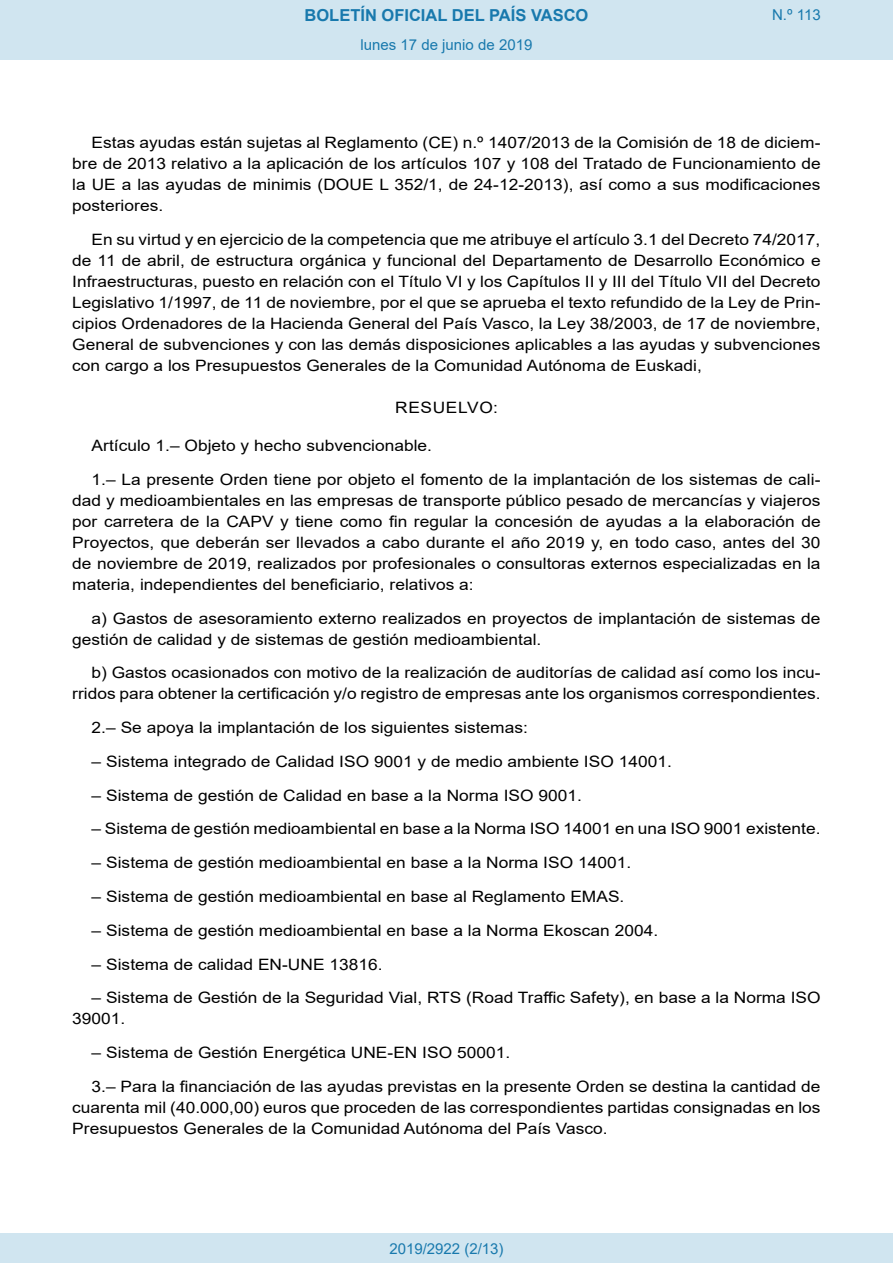
<style>
.page{position:relative;width:893px;height:1263px;background:#fff}
.page>*{position:absolute;margin:0;border:0;box-sizing:border-box;transform-origin:0 0}
.t1{font:700 16.5px "Arial";color:#1879ad}
.BOPVDetalle{font:15.6px/21px "Arial";color:#000;text-align:justify;scale:1.11 1}
.BOPVClave{font:15.6px "Arial";letter-spacing:.035em;color:#000;scale:1.11 1}
.Paginacion_Centro{font:15px "Arial";color:#1879ad}
</style>
<div class="page">
<div style="left:0;top:0;width:893px;height:60px;background:#d0e5f0"></div>
<div style="left:0;top:1233px;width:893px;height:30px;background:#d0e5f0"></div>
<p class="t1" style="left:305px;top:3px;width:285px">BOLETÍN OFICIAL DEL PAÍS VASCO</p>
<p class="Paginacion_Centro" style="left:361px;top:35px;width:173px">lunes 17 de junio de 2019</p>
<p class="Paginacion_Centro" style="left:772px;top:5px;width:50px">N.º 113</p>
<p class="BOPVDetalle" style="left:72px;top:132px;width:676px;text-indent:19px">Estas ayudas están sujetas al Reglamento (CE) n.º 1407/2013 de la Comisión de 18 de diciem&shy;bre de 2013 relativo a la aplicación de los artículos 107 y 108 del Tratado de Funcionamiento de la UE a las ayudas de minimis (DOUE L 352/1, de 24-12-2013), así como a sus modificaciones posteriores.</p>
<p class="BOPVDetalle" style="left:72px;top:229px;width:676px;text-indent:19px">En su virtud y en ejercicio de la competencia que me atribuye el artículo 3.1 del Decreto 74/2017, de 11 de abril, de estructura orgánica y funcional del Departamento de Desarrollo Económico e Infraestructuras, puesto en relación con el Título VI y los Capítulos II y III del Título VII del Decreto Legislativo 1/1997, de 11 de noviembre, por el que se aprueba el texto refundido de la Ley de Prin&shy;cipios Ordenadores de la Hacienda General del País Vasco, la Ley 38/2003, de 17 de noviembre, General de subvenciones y con las demás disposiciones aplicables a las ayudas y subvenciones con cargo a los Presupuestos Generales de la Comunidad Autónoma de Euskadi,</p>
<p class="BOPVClave" style="left:395px;top:397px;width:94px">RESUELVO:</p>
<p class="BOPVDetalle" style="left:92px;top:435px;width:308px">Artículo 1.– Objeto y hecho subvencionable.</p>
<p class="BOPVDetalle" style="left:72px;top:469px;width:676px;text-indent:19px">1.– La presente Orden tiene por objeto el fomento de la implantación de los sistemas de cali&shy;dad y medioambientales en las empresas de transporte público pesado de mercancías y viajeros por carretera de la CAPV y tiene como fin regular la concesión de ayudas a la elaboración de Proyectos, que deberán ser llevados a cabo durante el año 2019 y, en todo caso, antes del 30 de noviembre de 2019, realizados por profesionales o consultoras externos especializadas en la materia, independientes del beneficiario, relativos a:</p>
<p class="BOPVDetalle" style="left:72px;top:608px;width:676px;text-indent:19px">a) Gastos de asesoramiento externo realizados en proyectos de implantación de sistemas de gestión de calidad y de sistemas de gestión medioambiental.</p>
<p class="BOPVDetalle" style="left:72px;top:662px;width:676px;text-align:right">b) Gastos ocasionados con motivo de la realización de auditorías de calidad así como los incu&shy;rridos para obtener la certificación y/o registro de empresas ante los organismos correspondientes.</p>
<p class="BOPVDetalle" style="left:92px;top:717px;width:394px">2.– Se apoya la implantación de los siguientes sistemas:</p>
<p class="BOPVDetalle" style="left:92px;top:751px;width:524px">– Sistema integrado de Calidad ISO 9001 y de medio ambiente ISO 14001.</p>
<p class="BOPVDetalle" style="left:92px;top:785px;width:443px">– Sistema de gestión de Calidad en base a la Norma ISO 9001.</p>
<p class="BOPVDetalle" style="left:92px;top:818px;width:658px">– Sistema de gestión medioambiental en base a la Norma ISO 14001 en una ISO 9001 existente.</p>
<p class="BOPVDetalle" style="left:92px;top:852px;width:488px">– Sistema de gestión medioambiental en base a la Norma ISO 14001.</p>
<p class="BOPVDetalle" style="left:92px;top:886px;width:481px">– Sistema de gestión medioambiental en base al Reglamento EMAS.</p>
<p class="BOPVDetalle" style="left:92px;top:920px;width:512px">– Sistema de gestión medioambiental en base a la Norma Ekoscan 2004.</p>
<p class="BOPVDetalle" style="left:92px;top:953px;width:264px">– Sistema de calidad EN-UNE 13816.</p>
<p class="BOPVDetalle" style="left:72px;top:987px;width:676px;text-indent:19px">– Sistema de Gestión de la Seguridad Vial, RTS (Road Traffic Safety), en base a la Norma ISO<br>39001.</p>
<p class="BOPVDetalle" style="left:92px;top:1042px;width:379px">– Sistema de Gestión Energética UNE-EN ISO 50001.</p>
<p class="BOPVDetalle" style="left:72px;top:1076px;width:676px;text-indent:19px">3.– Para la financiación de las ayudas previstas en la presente Orden se destina la cantidad de cuarenta mil (40.000,00) euros que proceden de las correspondientes partidas consignadas en los Presupuestos Generales de la Comunidad Autónoma del País Vasco.</p>
<p class="Paginacion_Centro" style="left:389px;top:1238px;width:116px">2019/2922 (2/13)</p>
</div>
